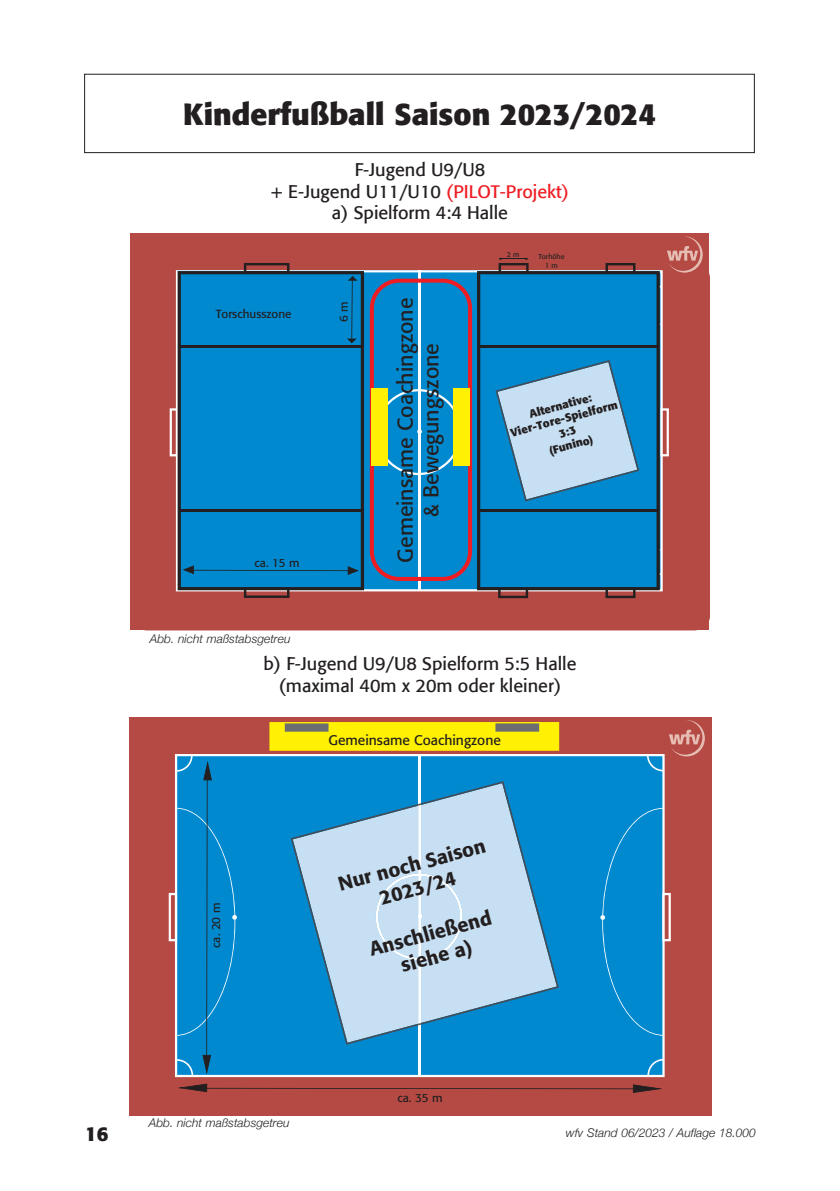
<style>
.page{position:relative;width:840px;height:1191px;background:#fff}
.page>*{position:absolute;margin:0;border:0;box-sizing:border-box;transform-origin:0 0}
.t1{font:700 30px "Formata";color:#231f20}
.t2{font:21.2px/25.4px "Formata";color:#231f20;text-align:center}
.t3{font:700 20px "Formata";color:#231f20}
.t4{font:500 19.8px/23.6px "Formata";color:#231f20;text-align:center}
.t5{font:18px/21.6px "Formata";color:#231f20;text-align:center}
.t6{font:13.8px "Formata";color:#231f20}
.t7{font:italic 300 12px "Helvetica Neue";color:#231f20}
.t8{font:11.8px "Formata";color:#231f20}
.t9{font:11.6px "Formata";color:#231f20}
.t10{font:700 11.4px/13.6px "Formata";color:#231f20;text-align:center}
.t11{font:7px/8.4px "Formata";color:#231f20;text-align:center}
.s1{color:#ee1d23}
</style>
<div class="page">
<div style="left:84px;top:74px;width:670px;height:79px;border:1px solid #231f20"></div>
<div style="left:130px;top:234px;width:578px;height:396px;background:#b44a43"></div>
<svg style="left:176px;top:270px;width:486px;height:321px;background:#2f9ad1"></svg>
<hr style="left:418px;top:270px;width:2px;height:321px;background:#fff">
<svg style="left:644px;top:236px;width:58px;height:51px"></svg>
<svg style="left:169px;top:324px;width:8px;height:226px"></svg>
<div style="left:177px;top:271px;width:187px;height:319px;background:#0089cf"></div>
<svg style="left:244px;top:263px;width:45px;height:10px"></svg>
<svg style="left:244px;top:587px;width:45px;height:11px"></svg>
<hr style="left:179px;top:345px;width:183px;height:2px;background:#231f20">
<hr style="left:179px;top:509px;width:183px;height:3px;background:#231f20">
<svg style="left:477px;top:271px;width:182px;height:319px;background:#037ebd"></svg>
<svg style="left:498px;top:587px;width:30px;height:11px"></svg>
<svg style="left:605px;top:263px;width:30px;height:11px"></svg>
<svg style="left:605px;top:587px;width:30px;height:11px"></svg>
<hr style="left:478px;top:345px;width:180px;height:2px;background:#231f20">
<hr style="left:478px;top:509px;width:180px;height:3px;background:#231f20">
<hr style="left:351px;top:279px;width:1px;height:60px;background:#231f20">
<svg style="left:347px;top:338px;width:9px;height:5px"></svg>
<svg style="left:347px;top:276px;width:10px;height:5px"></svg>
<hr style="left:189px;top:570px;width:160px;height:1px;background:#231f20">
<svg style="left:347px;top:566px;width:11px;height:9px"></svg>
<svg style="left:177px;top:565px;width:17px;height:25px"></svg>
<svg style="left:369px;top:279px;width:103px;height:302px;background:#2084c1"></svg>
<div style="left:371px;top:388px;width:17px;height:78px;background:#fff101"></div>
<div style="left:453px;top:388px;width:17px;height:78px;background:#fff101"></div>
<svg style="left:495px;top:324px;width:173px;height:226px;background:#4c9fcd"></svg>
<svg style="left:498px;top:258px;width:30px;height:16px"></svg>
<div style="left:129px;top:717px;width:581px;height:399px;background:#b44a43"></div>
<div style="left:175px;top:754px;width:489px;height:323px;background:#0089cf"></div>
<hr style="left:418px;top:754px;width:2px;height:322px;background:#fff">
<svg style="left:646px;top:720px;width:58px;height:51px"></svg>
<svg style="left:169px;top:808px;width:68px;height:227px;background:#1d89c5"></svg>
<svg style="left:600px;top:808px;width:70px;height:227px;background:#1a8ac7"></svg>
<hr style="left:206px;top:773px;width:1px;height:285px;background:#231f20">
<svg style="left:202px;top:1054px;width:9px;height:20px"></svg>
<svg style="left:203px;top:761px;width:9px;height:19px"></svg>
<hr style="left:196px;top:1087px;width:441px;height:2px;background:#231f20">
<svg style="left:632px;top:1084px;width:30px;height:9px"></svg>
<svg style="left:178px;top:1083px;width:29px;height:9px"></svg>
<div style="left:269px;top:722px;width:290px;height:29px;background:#fff101"></div>
<div style="left:285px;top:723px;width:43px;height:8px;background:#6c6d70"></div>
<div style="left:495px;top:723px;width:44px;height:8px;background:#6c6d70"></div>
<svg style="left:290px;top:781px;width:268px;height:263px;background:#6bb5de"></svg>
<svg style="left:375px;top:803px;width:87px;height:222px;background:#c3dcf0"></svg>
<h1 class="t1" style="left:183px;top:96px;width:474px">Kinderfußball Saison 2023/2024</h1>
<p class="t5" style="left:271px;top:159px;width:299px">F-Jugend U9/U8<br>+ E-Jugend U11/U10 <span class="s1">(PILOT-Projekt) </span>a) Spielform 4:4 Halle</p>
<p class="t9" style="left:216px;top:307px;width:77px">Torschusszone</p>
<p class="t9" style="left:336px;top:322px;width:22px;rotate:-90deg">6 m</p>
<p class="t9" style="left:254px;top:555px;width:46px">ca. 15 m</p>
<p class="t2" style="left:392px;top:562px;width:266px;rotate:-90deg">Gemeinsame Coachingzone &amp; Bewegungszone</p>
<p class="t11" style="left:506px;top:250px;width:14px">2 m</p>
<p class="t11" style="left:538px;top:252px;width:28px">Torhöhe<br>1 m</p>
<p class="t10" style="left:505px;top:413px;width:112px;rotate:-15deg">Alternative:<br>Vier-Tore-Spielform<br>3:3<br>(Funino)</p>
<p class="t7" style="left:150px;top:629px;width:142px">Abb. nicht maßstabsgetreu</p>
<p class="t5" style="left:263px;top:653px;width:314px">b) F-Jugend U9/U8 Spielform 5:5 Halle (maximal 40m x 20m oder kleiner)</p>
<p class="t8" style="left:209px;top:948px;width:47px;rotate:-90deg">ca. 20 m</p>
<p class="t6" style="left:328px;top:731px;width:174px">Gemeinsame Coachingzone</p>
<p class="t4" style="left:335px;top:873px;width:153px;rotate:-15deg">Nur noch Saison<br>2023/24</p>
<p class="t4" style="left:366px;top:938px;width:127px;rotate:-15deg">Anschließend siehe a)</p>
<p class="t8" style="left:397px;top:1090px;width:47px">ca. 35 m</p>
<p class="t7" style="left:149px;top:1113px;width:142px">Abb. nicht maßstabsgetreu</p>
<p class="t3" style="left:85px;top:1121px;width:25px">16</p>
<p class="t7" style="left:565px;top:1122px;width:191px">wfv Stand 06/2023 / Auflage 18.000</p>
</div>
